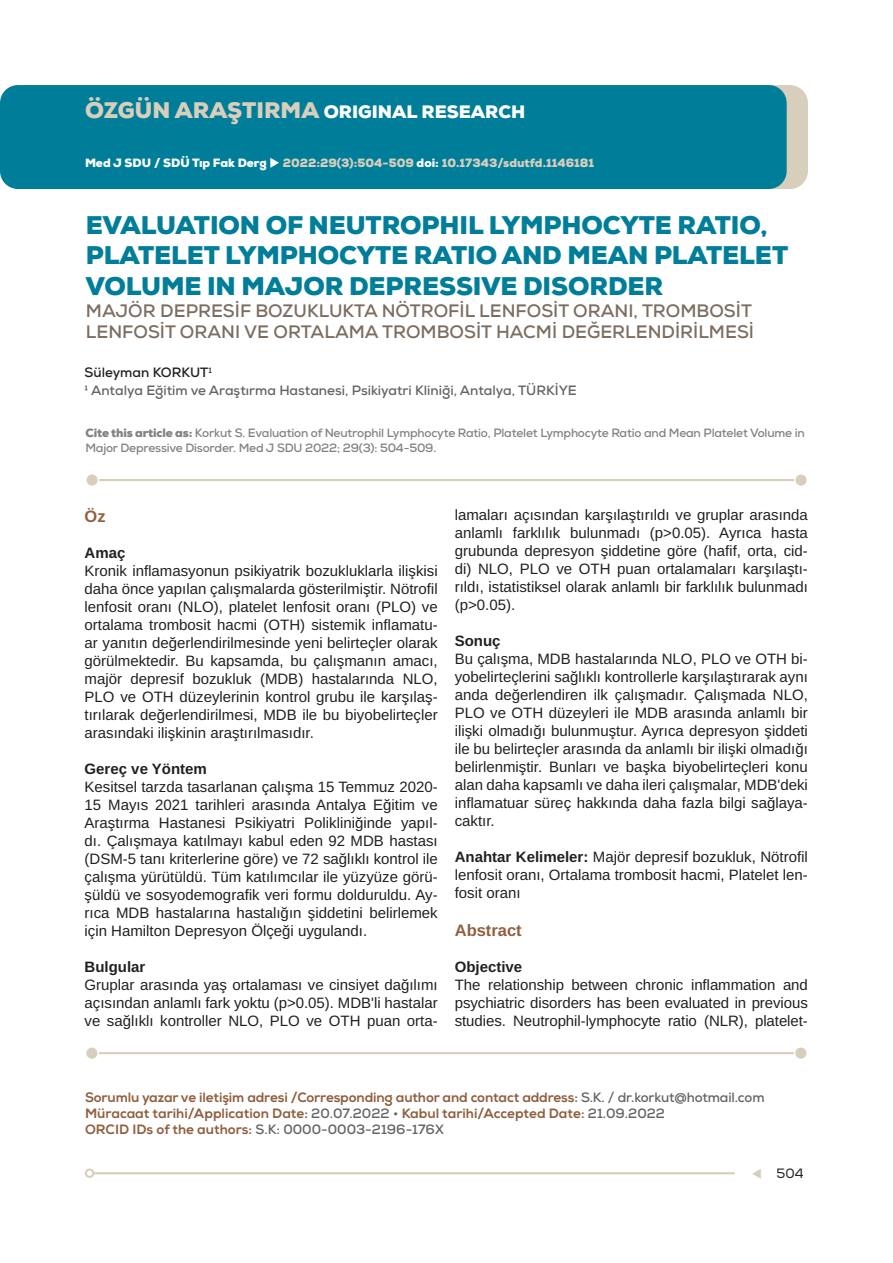
<style>
.page{position:relative;width:893px;height:1263px;background:#fff}
.page>*{position:absolute;margin:0;border:0;box-sizing:border-box;transform-origin:0 0}
.t1{font:900 25.5px/30.6px "Nexa";letter-spacing:-.005em;color:#007e99}
.t2{font:700 18px/21.6px "Nexa";color:#7c6d60}
.t3{font:900 18px "Nexa";color:#fff}
.t4{font:700 16.5px "Arimo";color:#8f5f3f}
.t5{font:15px/18px "Arimo";color:#231f20;text-align:justify}
.t6{font:700 15px "Arimo";color:#231f20}
.t7{font:800 13.5px/16.2px "Nexa";letter-spacing:-.01em;color:#8f5f3f}
.t8{font:700 13.5px/18px "Nexa";color:#636366}
.t9{font:13.5px "Nexa";color:#231f20}
.t10{font:700 12px/14.4px "Nexa";letter-spacing:-.015em;color:#808285}
.t11{font:900 12px "Nexa";color:#d8cebc}
.s1{font-size:22.5px;color:#d8cebc}
.s2{color:#fff}
.s3{color:#231f20}
.s4{font-weight:900}
.s5{font-weight:700}
.s6{font-weight:700;color:#636366}
.s7{color:#d8cebc}
</style>
<div class="page">
<hr style="left:93px;top:1172px;width:642px;height:2px;background:#d8cebc">
<div style="left:85px;top:1168px;width:9px;height:10px;border:2px solid #d8cebc;border-radius:50%"></div>
<div style="left:16px;top:85px;width:792px;height:104px;background:#d8cebc;border-radius:18px"></div>
<div style="left:0;top:85px;width:787px;height:104px;background:#007e99;border-radius:18px"></div>
<hr style="left:90px;top:1052px;width:715px;height:2px;background:#d8cebc">
<div style="left:86px;top:1047px;width:12px;height:12px;background:#d8cebc;border-radius:50%"></div>
<div style="left:85px;top:1046px;width:14px;height:14px;border:2px solid #fff;border-radius:50%"></div>
<div style="left:794px;top:1047px;width:13px;height:12px;background:#d8cebc;border-radius:50%"></div>
<div style="left:794px;top:1046px;width:14px;height:14px;border:2px solid #fff;border-radius:50%"></div>
<hr style="left:90px;top:479px;width:715px;height:2px;background:#d8cebc">
<div style="left:86px;top:474px;width:12px;height:12px;background:#d8cebc;border-radius:50%"></div>
<div style="left:85px;top:473px;width:14px;height:14px;border:2px solid #fff;border-radius:50%"></div>
<div style="left:795px;top:474px;width:12px;height:12px;background:#d8cebc;border-radius:50%"></div>
<div style="left:794px;top:473px;width:14px;height:14px;border:2px solid #fff;border-radius:50%"></div>
<p class="t3" style="left:85px;top:100px;width:442px"><span class="s1">ÖZGÜN ARAŞTIRMA</span> ORIGINAL RESEARCH</p>
<p class="t11" style="left:85px;top:155px;width:511px"><span class="s2">Med J SDU / SDÜ Tıp Fak Derg</span> <span class="s2">◆</span> 2022:29(3):504-509 <span class="s2">doi:</span> 10.17343/sdutfd.1146181</p>
<h1 class="t1" style="left:86px;top:210px;width:704px">EVALUATION OF NEUTROPHIL LYMPHOCYTE RATIO,<br>PLATELET LYMPHOCYTE RATIO AND MEAN PLATELET<br>VOLUME IN MAJOR DEPRESSIVE DISORDER</h1>
<p class="t2" style="left:86px;top:299px;width:670px">MAJÖR DEPRESİF BOZUKLUKTA NÖTROFİL LENFOSİT ORANI, TROMBOSİT<br>LENFOSİT ORANI VE ORTALAMA TROMBOSİT HACMİ DEĞERLENDİRİLMESİ</p>
<p class="t8" style="left:85px;top:363px;width:494px"><span class="s3">Süleyman KORKUT</span><sup>1<br></sup>1 Antalya Eğitim ve Araştırma Hastanesi, Psikiyatri Kliniği, Antalya, TÜRKİYE</p>
<p class="t10" style="left:86px;top:426px;width:721px"><span class="s4">Cite this article as:</span> Korkut S. Evaluation of Neutrophil Lymphocyte Ratio, Platelet Lymphocyte Ratio and Mean Platelet Volume in<br>Major Depressive Disorder. Med J SDU 2022; 29(3): 504-509.</p>
<p class="t4" style="left:85px;top:504px;width:23px">Öz</p>
<p class="t6" style="left:85px;top:542px;width:42px">Amaç</p>
<p class="t5" style="left:85px;top:562px;width:355px">Kronik inflamasyonun psikiyatrik bozukluklarla ilişkisi daha önce yapılan çalışmalarda gösterilmiştir. Nötrofil lenfosit oranı (NLO), platelet lenfosit oranı (PLO) ve ortalama trombosit hacmi (OTH) sistemik inflamatu&shy;ar yanıtın değerlendirilmesinde yeni belirteçler olarak görülmektedir. Bu kapsamda, bu çalışmanın amacı, majör depresif bozukluk (MDB) hastalarında NLO, PLO ve OTH düzeylerinin kontrol grubu ile karşılaş&shy;tırılarak değerlendirilmesi, MDB ile bu biyobelirteçler arasındaki ilişkinin araştırılmasıdır.</p>
<p class="t6" style="left:85px;top:758px;width:124px">Gereç ve Yöntem</p>
<p class="t5" style="left:85px;top:778px;width:355px">Kesitsel tarzda tasarlanan çalışma 15 Temmuz 2020- 15 Mayıs 2021 tarihleri arasında Antalya Eğitim ve Araştırma Hastanesi Psikiyatri Polikliniğinde yapıl&shy;dı. Çalışmaya katılmayı kabul eden 92 MDB hastası (DSM-5 tanı kriterlerine göre) ve 72 sağlıklı kontrol ile çalışma yürütüldü. Tüm katılımcılar ile yüzyüze görü&shy;şüldü ve sosyodemografik veri formu dolduruldu. Ay&shy;rıca MDB hastalarına hastalığın şiddetini belirlemek için Hamilton Depresyon Ölçeği uygulandı.</p>
<p class="t6" style="left:85px;top:956px;width:62px">Bulgular</p>
<p class="t5" style="left:85px;top:976px;width:355px">Gruplar arasında yaş ortalaması ve cinsiyet dağılımı açısından anlamlı fark yoktu (p&gt;0.05). MDB'li hastalar ve sağlıklı kontroller NLO, PLO ve OTH puan orta-</p>
<p class="t5" style="left:455px;top:506px;width:355px">lamaları açısından karşılaştırıldı ve gruplar arasında anlamlı farklılık bulunmadı (p&gt;0.05). Ayrıca hasta grubunda depresyon şiddetine göre (hafif, orta, cid&shy;di) NLO, PLO ve OTH puan ortalamaları karşılaştı&shy;rıldı, istatistiksel olarak anlamlı bir farklılık bulunmadı (p&gt;0.05).</p>
<p class="t6" style="left:455px;top:630px;width:47px">Sonuç</p>
<p class="t5" style="left:455px;top:650px;width:355px">Bu çalışma, MDB hastalarında NLO, PLO ve OTH bi&shy;yobelirteçlerini sağlıklı kontrollerle karşılaştırarak aynı anda değerlendiren ilk çalışmadır. Çalışmada NLO, PLO ve OTH düzeyleri ile MDB arasında anlamlı bir ilişki olmadığı bulunmuştur. Ayrıca depresyon şiddeti ile bu belirteçler arasında da anlamlı bir ilişki olmadığı belirlenmiştir. Bunları ve başka biyobelirteçleri konu alan daha kapsamlı ve daha ileri çalışmalar, MDB'deki inflamatuar süreç hakkında daha fazla bilgi sağlaya&shy;caktır.</p>
<p class="t5" style="left:455px;top:848px;width:355px"><span class="s5">Anahtar Kelimeler:</span> Majör depresif bozukluk, Nötrofil lenfosit oranı, Ortalama trombosit hacmi, Platelet len&shy;fosit oranı</p>
<p class="t4" style="left:455px;top:919px;width:68px">Abstract</p>
<p class="t6" style="left:455px;top:956px;width:69px">Objective</p>
<p class="t5" style="left:455px;top:976px;width:355px">The relationship between chronic inflammation and psychiatric disorders has been evaluated in previous studies. Neutrophil-lymphocyte ratio (NLR), platelet-</p>
<p class="t7" style="left:85px;top:1089px;width:681px">Sorumlu yazar ve iletişim adresi /Corresponding author and contact address: <span class="s6">S.K. / dr.korkut@hotmail.com<br></span>Müracaat tarihi/Application Date: <span class="s6">20.07.2022 •</span> Kabul tarihi/Accepted Date: <span class="s6">21.09.2022<br></span>ORCID IDs of the authors: <span class="s6">S.K: 0000-0003-2196-176X</span></p>
<p class="t9" style="left:751px;top:1165px;width:54px"><span class="s7">▼</span> 504</p>
</div>
